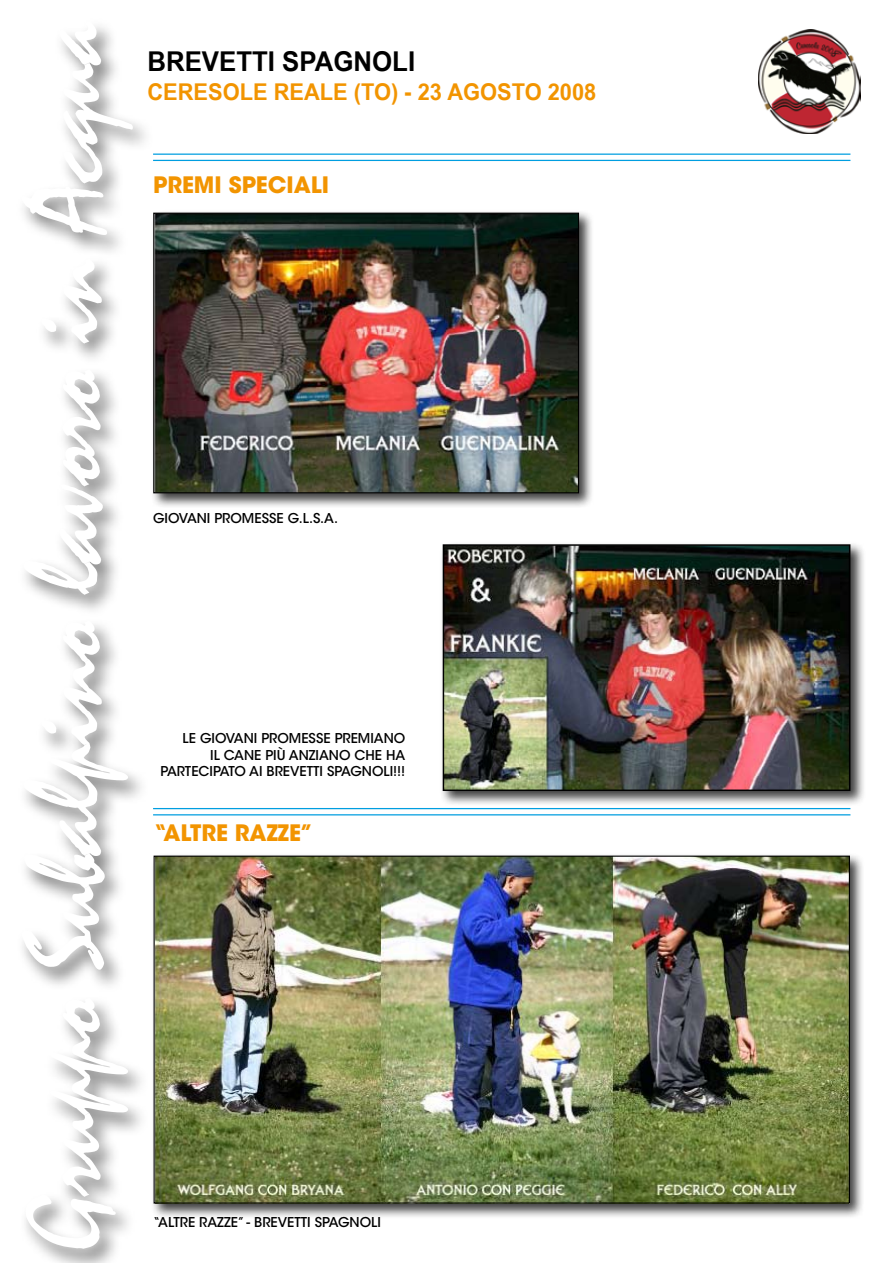
<style>
.page{position:relative;width:893px;height:1263px;background:#fff}
.page>*{position:absolute;margin:0;border:0;box-sizing:border-box;transform-origin:0 0}
.t1{font:700 27.3px "Arial Narrow";color:#000;scale:1.15 1}
.t2{font:700 23.1px "Arial Narrow";color:#f29400;scale:1.15 1}
.t3{font:22.5px "ITC Avant Garde MM 740 750";color:#f29400}
.t4{font:13.5px/16.2px "ITC Avant Garde MM 445 750";color:#000;text-align:right}
</style>
<div class="page">
<div style="left:150px;top:209px;width:444px;height:299px;background:#000;opacity:.75"></div>
<img style="left:155px;top:215px;width:422px;height:276px">
<div style="left:153px;top:213px;width:426px;height:280px;border:1px solid #000"></div>
<div style="left:439px;top:541px;width:426px;height:264px;background:#000;opacity:.75"></div>
<img style="left:445px;top:546px;width:403px;height:243px">
<div style="left:443px;top:544px;width:407px;height:247px;border:1px solid #000"></div>
<div style="left:150px;top:852px;width:714px;height:366px;background:#000;opacity:.75"></div>
<img style="left:156px;top:857px;width:692px;height:344px">
<hr style="left:153px;top:154px;width:697px;height:1px;background:#009ee0">
<hr style="left:153px;top:160px;width:697px;height:1px;background:#009ee0">
<img style="left:758px;top:30px;width:103px;height:104px">
<div style="left:14px;top:16px;width:139px;height:1247px;background:#fff"></div>
<svg style="left:22px;top:26px;width:111px;height:1223px"></svg>
<hr style="left:153px;top:808px;width:697px;height:1px;background:#009ee0">
<hr style="left:153px;top:814px;width:697px;height:1px;background:#009ee0">
<h1 class="t1" style="left:147px;top:45px;width:234px">BREVETTI SPAGNOLI</h1>
<h2 class="t2" style="left:147px;top:79px;width:392px">CERESOLE REALE (TO) - 23 AGOSTO 2008</h2>
<h3 class="t3" style="left:153px;top:172px;width:178px">PREMI SPECIALI</h3>
<p class="t4" style="left:153px;top:511px;width:186px">GIOVANI PROMESSE G.L.S.A.</p>
<p class="t4" style="left:160px;top:731px;width:247px">LE GIOVANI PROMESSE PREMIANO<br>IL CANE PIÙ ANZIANO CHE HA<br>PARTECIPATO AI BREVETTI SPAGNOLI!!!</p>
<h3 class="t3" style="left:153px;top:820px;width:162px">“ALTRE RAZZE”</h3>
<p class="t4" style="left:153px;top:1214px;width:229px">“ALTRE RAZZE” - BREVETTI SPAGNOLI</p>
</div>
